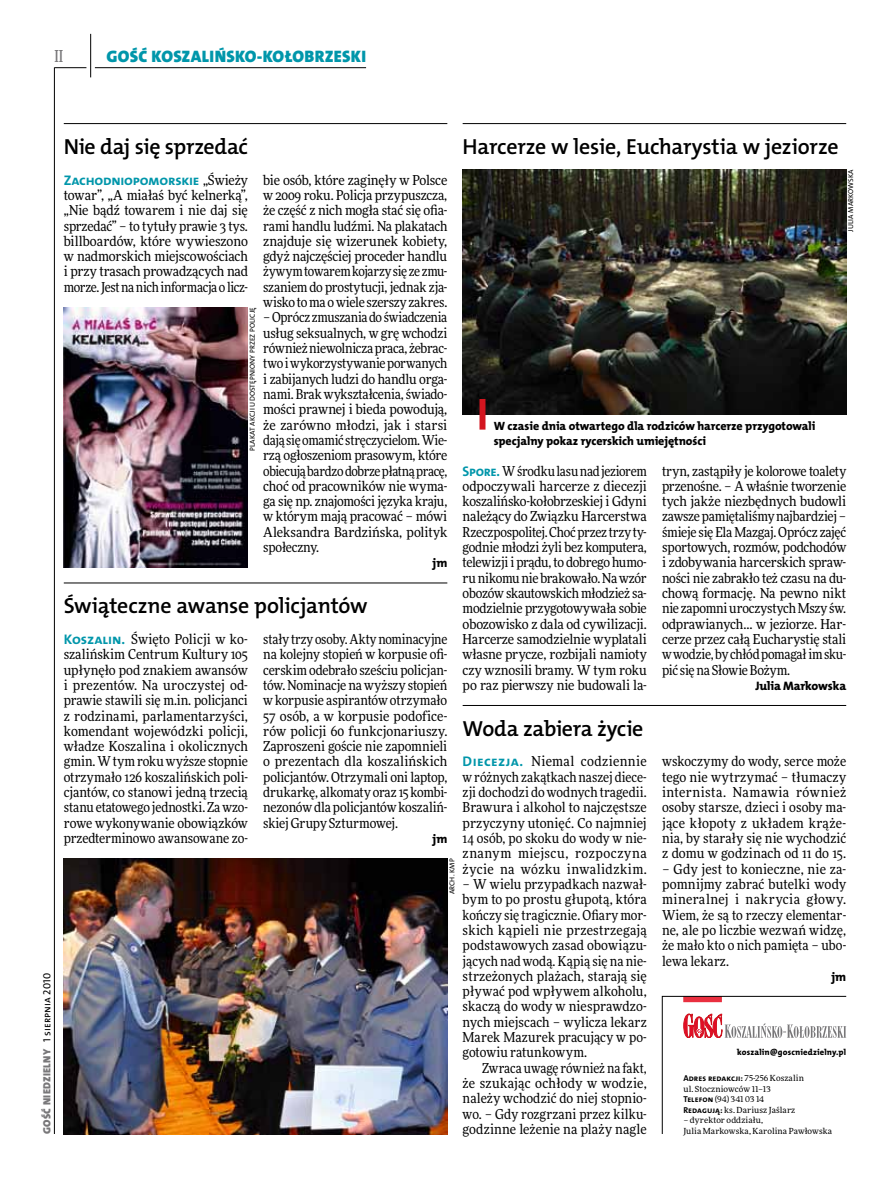
<style>
.page{position:relative;width:893px;height:1191px;background:#fff}
.page>*{position:absolute;margin:0;border:0;box-sizing:border-box;transform-origin:0 0}
.t1{font:21.9px "The Mix HP6 Se Bld";letter-spacing:-.015em;color:#000}
.t2{font:16.65px "The Mix HP9 Blk";letter-spacing:.02em;color:#0096aa}
.t3{font:500 16.5px "Freeday Narrow";color:#787779;scale:.9 1}
.t4{font:13.95px "The Mix HP7 Bld";letter-spacing:-.015em;color:#0096aa}
.t5{font:13.65px/15.3px "Freeday Narrow News";letter-spacing:-.005em;color:#000;text-align:justify}
.t6{font:12.3px "The Mix HP8 Ex Bld";letter-spacing:-.01em;color:#000}
.t7{font:12px/15.3px "The Mix HP8 Ex Bld";letter-spacing:-.005em;color:#000}
.t8{font:10.5px "The Mix HP9 Blk";letter-spacing:.025em;color:#787779}
.t9{font:8.55px "The Mix HP7 Bld";letter-spacing:.005em;color:#000}
.t10{font:8.55px "The Mix HP8 Ex Bld";letter-spacing:.015em;color:#000}
.t11{font:8.4px/10.5px "Freeday News";letter-spacing:.01em;color:#000}
.t12{font:7.2px "The Mix HP5 Plain";letter-spacing:.015em;color:#000}
.s1{font-family:"The Mix HP5 Plain";color:#000}
.s2{font-family:"Freeday Narrow News";font-size:13.65px;color:#000}
.s3{font-family:"The Mix HP7 Bld";font-size:13.95px;color:#0096aa}
.s4{font-family:"Freeday News";font-size:8.4px}
.s5{font-family:"The Mix HP7 Bld";font-size:8.55px}
</style>
<div class="page">
<hr style="left:54px;top:67px;width:1px;height:1067px;background:#000">
<hr style="left:90px;top:34px;width:1px;height:43px;background:#000">
<hr style="left:54px;top:67px;width:32px;height:1px;background:#000">
<hr style="left:95px;top:67px;width:271px;height:1px;background:#000">
<svg style="left:662px;top:996px;width:185px;height:138px"></svg>
<img style="left:463px;top:169px;width:383px;height:245px">
<img style="left:64px;top:858px;width:383px;height:276px">
<hr style="left:463px;top:705px;width:383px;height:1px;background:#000">
<hr style="left:463px;top:123px;width:383px;height:1px;background:#000">
<img style="left:64px;top:307px;width:184px;height:260px">
<hr style="left:64px;top:123px;width:383px;height:1px;background:#000">
<hr style="left:64px;top:583px;width:383px;height:1px;background:#000">
<div style="left:479px;top:399px;width:6px;height:30px;background:#d3151f"></div>
<p class="t3" style="left:54px;top:46px;width:11px">II</p>
<p class="t2" style="left:106px;top:46px;width:261px">GOŚĆ KOSZALIŃSKO-KOŁOBRZESKI</p>
<p class="t8" style="left:40px;top:1134px;width:162px;rotate:-90deg">GOŚĆ NIEDZIELNY <span class="s1">1 sierpnia 2010</span></p>
<h1 class="t1" style="left:64px;top:132px;width:186px">Nie daj się sprzedać</h1>
<p class="t4" style="left:64px;top:171px;width:186px">Zachodniopomorskie <span class="s2">„Świeży</span></p>
<p class="t5" style="left:64px;top:187px;width:186px">towar”, „A miałaś być kelnerką”, „Nie bądź towarem i nie daj się sprzedać” – to tytuły prawie 3 tys. billboardów, które wywieszono w nadmorskich miejscowościach i przy trasach prowadzących nad morze. Jest na nich informacja o licz-</p>
<p class="t5" style="left:263px;top:172px;width:186px">bie osób, które zaginęły w Polsce w 2009 roku. Policja przypuszcza, że część z nich mogła stać się ofia&shy;rami handlu ludźmi. Na plakatach znajduje się wizerunek kobiety, gdyż najczęściej proceder handlu żywym towarem kojarzy się ze zmu&shy;szaniem do prostytucji, jednak zja&shy;wisko to ma o wiele szerszy zakres.</p>
<p class="t5" style="left:263px;top:310px;width:186px">– Oprócz zmuszania do świadczenia usług seksualnych, w grę wchodzi również niewolnicza praca, żebrac&shy;two i wykorzystywanie porwanych i zabijanych ludzi do handlu orga&shy;nami. Brak wykształcenia, świado&shy;mości prawnej i bieda powodują, że zarówno młodzi, jak i starsi dają się omamić stręczycielom. Wie&shy;rzą ogłoszeniom prasowym, które obiecują bardzo dobrze płatną pracę, choć od pracowników nie wyma&shy;ga się np. znajomości języka kraju, w którym mają pracować – mówi Aleksandra Bardzińska, polityk społeczny.</p>
<p class="t6" style="left:432px;top:555px;width:16px">jm</p>
<p class="t12" style="left:248px;top:451px;width:145px;rotate:-90deg">Plakat akcji udostępniony przez policję</p>
<h1 class="t1" style="left:64px;top:592px;width:305px">Świąteczne awanse policjantów</h1>
<p class="t5" style="left:64px;top:631px;width:186px"><span class="s3">Koszalin.</span> Święto Policji w ko&shy;szalińskim Centrum Kultury 105 upłynęło pod znakiem awansów i prezentów. Na uroczystej od&shy;prawie stawili się m.in. policjanci z rodzinami, parlamentarzyści, komendant wojewódzki policji, władze Koszalina i okolicznych gmin. W tym roku wyższe stopnie otrzymało 126 koszalińskich poli&shy;cjantów, co stanowi jedną trzecią stanu etatowego jednostki. Za wzo&shy;rowe wykonywanie obowiązków przedterminowo awansowane zo-</p>
<p class="t5" style="left:263px;top:631px;width:186px">stały trzy osoby. Akty nominacyjne na kolejny stopień w korpusie ofi&shy;cerskim odebrało sześciu policjan&shy;tów. Nominacje na wyższy stopień w korpusie aspirantów otrzymało 57 osób, a w korpusie podofice&shy;rów policji 60 funkcjonariuszy.<br>Zaproszeni goście nie zapomnieli o prezentach dla koszalińskich policjantów. Otrzymali oni laptop, drukarkę, alkomaty oraz 15 kombi&shy;nezonów dla policjantów koszaliń&shy;skiej Grupy Szturmowej.</p>
<p class="t6" style="left:432px;top:831px;width:16px">jm</p>
<p class="t12" style="left:447px;top:894px;width:37px;rotate:-90deg">Arch. KMP</p>
<h1 class="t1" style="left:463px;top:132px;width:378px">Harcerze w lesie, Eucharystia w jeziorze</h1>
<p class="t12" style="left:846px;top:232px;width:64px;rotate:-90deg">Julia Markowska</p>
<p class="t7" style="left:494px;top:418px;width:323px">W czasie dnia otwartego dla rodziców harcerze przygotowali specjalny pokaz rycerskich umiejętności</p>
<p class="t5" style="left:463px;top:463px;width:186px"><span class="s3">Spore.</span> W środku lasu nad jeziorem odpoczywali harcerze z diecezji koszalińsko-kołobrzeskiej i Gdyni należący do Związku Harcerstwa Rzeczpospolitej. Choć przez trzy ty&shy;godnie młodzi żyli bez komputera, telewizji i prądu, to dobrego humo&shy;ru nikomu nie brakowało. Na wzór obozów skautowskich młodzież sa&shy;modzielnie przygotowywała sobie obozowisko z dala od cywilizacji.<br>Harcerze samodzielnie wyplatali własne prycze, rozbijali namioty czy wznosili bramy. W tym roku po raz pierwszy nie budowali la-</p>
<p class="t5" style="left:662px;top:463px;width:186px">tryn, zastąpiły je kolorowe toalety przenośne. – A właśnie tworzenie tych jakże niezbędnych budowli zawsze pamiętaliśmy najbardziej – śmieje się Ela Mazgaj. Oprócz zajęć sportowych, rozmów, podchodów i zdobywania harcerskich spraw&shy;ności nie zabrakło też czasu na du&shy;chową formację. Na pewno nikt nie zapomni uroczystych Mszy św. odprawianych… w jeziorze. Har&shy;cerze przez całą Eucharystię stali w wodzie, by chłód pomagał im sku&shy;pić się na Słowie Bożym.</p>
<p class="t6" style="left:755px;top:678px;width:92px">Julia Markowska</p>
<h1 class="t1" style="left:463px;top:714px;width:182px">Woda zabiera życie</h1>
<p class="t5" style="left:463px;top:754px;width:186px"><span class="s3">Diecezja.</span> Niemal codziennie w różnych zakątkach naszej diece&shy;zji dochodzi do wodnych tragedii.<br>Brawura i alkohol to najczęstsze przyczyny utonięć. Co najmniej 14 osób, po skoku do wody w nie&shy;znanym miejscu, rozpoczyna życie na wózku inwalidzkim.</p>
<p class="t5" style="left:463px;top:876px;width:186px">– W wielu przypadkach nazwał&shy;bym to po prostu głupotą, która kończy się tragicznie. Ofiary mor&shy;skich kąpieli nie przestrzegają podstawowych zasad obowiązu&shy;jących nad wodą. Kąpią się na nie&shy;strzeżonych plażach, starają się pływać pod wpływem alkoholu, skaczą do wody w niesprawdzo&shy;nych miejscach – wylicza lekarz Marek Mazurek pracujący w po&shy;gotowiu ratunkowym.</p>
<p class="t5" style="left:463px;top:1060px;width:186px;text-indent:20px">Zwraca uwagę również na fakt, że szukając ochłody w wodzie, należy wchodzić do niej stopnio&shy;wo. – Gdy rozgrzani przez kilku&shy;godzinne leżenie na plaży nagle</p>
<p class="t5" style="left:662px;top:754px;width:186px">wskoczymy do wody, serce może tego nie wytrzymać – tłumaczy internista. Namawia również osoby starsze, dzieci i osoby ma&shy;jące kłopoty z układem krąże&shy;nia, by starały się nie wychodzić z domu w godzinach od 11 do 15.</p>
<p class="t5" style="left:662px;top:861px;width:186px">– Gdy jest to konieczne, nie za&shy;pomnijmy zabrać butelki wody mineralnej i nakrycia głowy.<br>Wiem, że są to rzeczy elementar&shy;ne, ale po liczbie wezwań widzę, że mało kto o nich pamięta – ubo&shy;lewa lekarz.</p>
<p class="t6" style="left:831px;top:968px;width:16px">jm</p>
<p class="t10" style="left:737px;top:1046px;width:110px">koszalin@goscniedzielny.pl</p>
<p class="t9" style="left:683px;top:1073px;width:122px">Adres redakcji: <span class="s4">75-256 Koszalin</span></p>
<p class="t11" style="left:683px;top:1083px;width:113px">ul. Stoczniowców 11–13<br><span class="s5">Telefon</span> (94) 341 03 14<br><span class="s5">Redagują:</span> ks. Dariusz Jaślarz</p>
<p class="t11" style="left:683px;top:1115px;width:150px">– dyrektor oddziału,<br>Julia Markowska, Karolina Pawłowska</p>
</div>
